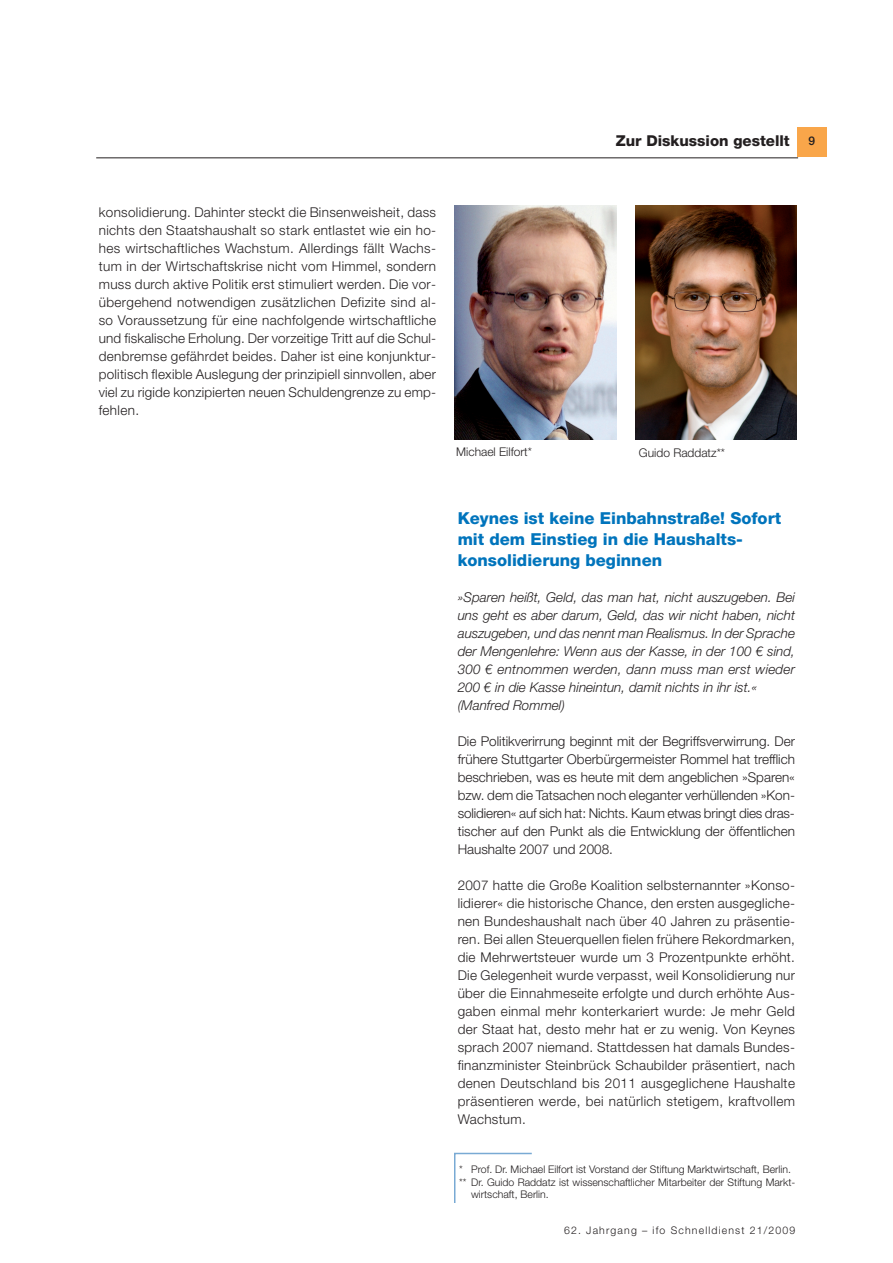
<style>
.page{position:relative;width:893px;height:1263px;background:#fff}
.page>*{position:absolute;margin:0;border:0;box-sizing:border-box;transform-origin:0 0}
.t1{font:800 16.5px/21px "Helvetica Neue LT Std";color:#0074bc}
.t2{font:800 15px "Helvetica Neue LT Std";color:#231f20}
.t3{font:300 13.5px/18px "Helvetica Neue LT Std";letter-spacing:.015em;color:#231f20;text-align:justify}
.t4{font:italic 300 13.5px/18px "Helvetica Neue LT Std";color:#231f20}
.t5{font:300 12px "Helvetica Neue LT Std";color:#231f20}
.t6{font:500 12px "Helvetica Neue LT Std";color:#231f20}
.t7{font:300 10.5px "Helvetica Neue LT Std";color:#231f20}
.t8{font:300 10.5px "Helvetica Neue LT Std";letter-spacing:.11em;color:#231f20}
</style>
<div class="page">
<hr style="left:96px;top:157px;width:702px;height:1px;background:#231f20">
<div style="left:796px;top:128px;width:30px;height:29px;background:#f9a64a"></div>
<img style="left:455px;top:206px;width:161px;height:233px">
<img style="left:635px;top:206px;width:161px;height:233px">
<svg style="left:454px;top:1152px;width:78px;height:51px"></svg>
<p class="t2" style="left:615px;top:135px;width:175px">Zur Diskussion gestellt</p>
<p class="t6" style="left:808px;top:136px;width:8px">9</p>
<p class="t3" style="left:99px;top:204px;width:339px">konsolidierung. Dahinter steckt die Binsenweisheit, dass nichts den Staatshaushalt so stark entlastet wie ein ho&shy;hes wirtschaftliches Wachstum. Allerdings fällt Wachs&shy;tum in der Wirtschaftskrise nicht vom Himmel, sondern muss durch aktive Politik erst stimuliert werden. Die vor&shy;übergehend notwendigen zusätzlichen Defizite sind al&shy;so Voraussetzung für eine nachfolgende wirtschaftliche und fiskalische Erholung. Der vorzeitige Tritt auf die Schul&shy;denbremse gefährdet beides. Daher ist eine konjunktur&shy;politisch flexible Auslegung der prinzipiell sinnvollen, aber viel zu rigide konzipierten neuen Schuldengrenze zu emp&shy;fehlen.</p>
<p class="t5" style="left:456px;top:447px;width:77px">Michael Eilfort*</p>
<p class="t5" style="left:639px;top:448px;width:88px">Guido Raddatz**</p>
<p class="t1" style="left:457px;top:509px;width:325px">Keynes ist keine Einbahnstraße! Sofort mit dem Einstieg in die Haushalts&shy;konsolidierung beginnen</p>
<p class="t4" style="left:457px;top:589px;width:339px">»Sparen heißt, Geld, das man hat, nicht auszugeben. Bei uns geht es aber darum, Geld, das wir nicht haben, nicht auszugeben, und das nennt man Realismus. In der Sprache der Mengenlehre: Wenn aus der Kasse, in der 100 € sind, 300 € entnommen werden, dann muss man erst wieder 200 € in die Kasse hineintun, damit nichts in ihr ist.« (Manfred Rommel)</p>
<p class="t3" style="left:457px;top:733px;width:339px">Die Politikverirrung beginnt mit der Begriffsverwirrung. Der frühere Stuttgarter Oberbürgermeister Rommel hat trefflich beschrieben, was es heute mit dem angeblichen »Sparen« bzw. dem die Tatsachen noch eleganter verhüllenden »Kon&shy;solidieren« auf sich hat: Nichts. Kaum etwas bringt dies dras&shy;tischer auf den Punkt als die Entwicklung der öffentlichen Haushalte 2007 und 2008.</p>
<p class="t3" style="left:457px;top:877px;width:339px">2007 hatte die Große Koalition selbsternannter »Konso&shy;lidierer« die historische Chance, den ersten ausgegliche&shy;nen Bundeshaushalt nach über 40 Jahren zu präsentie&shy;ren. Bei allen Steuerquellen fielen frühere Rekordmarken, die Mehrwertsteuer wurde um 3 Prozentpunkte erhöht.<br>Die Gelegenheit wurde verpasst, weil Konsolidierung nur über die Einnahmeseite erfolgte und durch erhöhte Aus&shy;gaben einmal mehr konterkariert wurde: Je mehr Geld der Staat hat, desto mehr hat er zu wenig. Von Keynes sprach 2007 niemand. Stattdessen hat damals Bundes&shy;finanzminister Steinbrück Schaubilder präsentiert, nach denen Deutschland bis 2011 ausgeglichene Haushalte präsentieren werde, bei natürlich stetigem, kraftvollem Wachstum.</p>
<p class="t7" style="left:459px;top:1165px;width:333px">* Prof. Dr. Michael Eilfort ist Vorstand der Stiftung Marktwirtschaft, Berlin.</p>
<p class="t7" style="left:459px;top:1178px;width:338px">** Dr. Guido Raddatz ist wissenschaftlicher Mitarbeiter der Stiftung Markt-</p>
<p class="t7" style="left:471px;top:1191px;width:79px">wirtschaft, Berlin.</p>
<p class="t8" style="left:564px;top:1227px;width:233px">62. Jahrgang – ifo Schnelldienst 21/2009</p>
</div>
